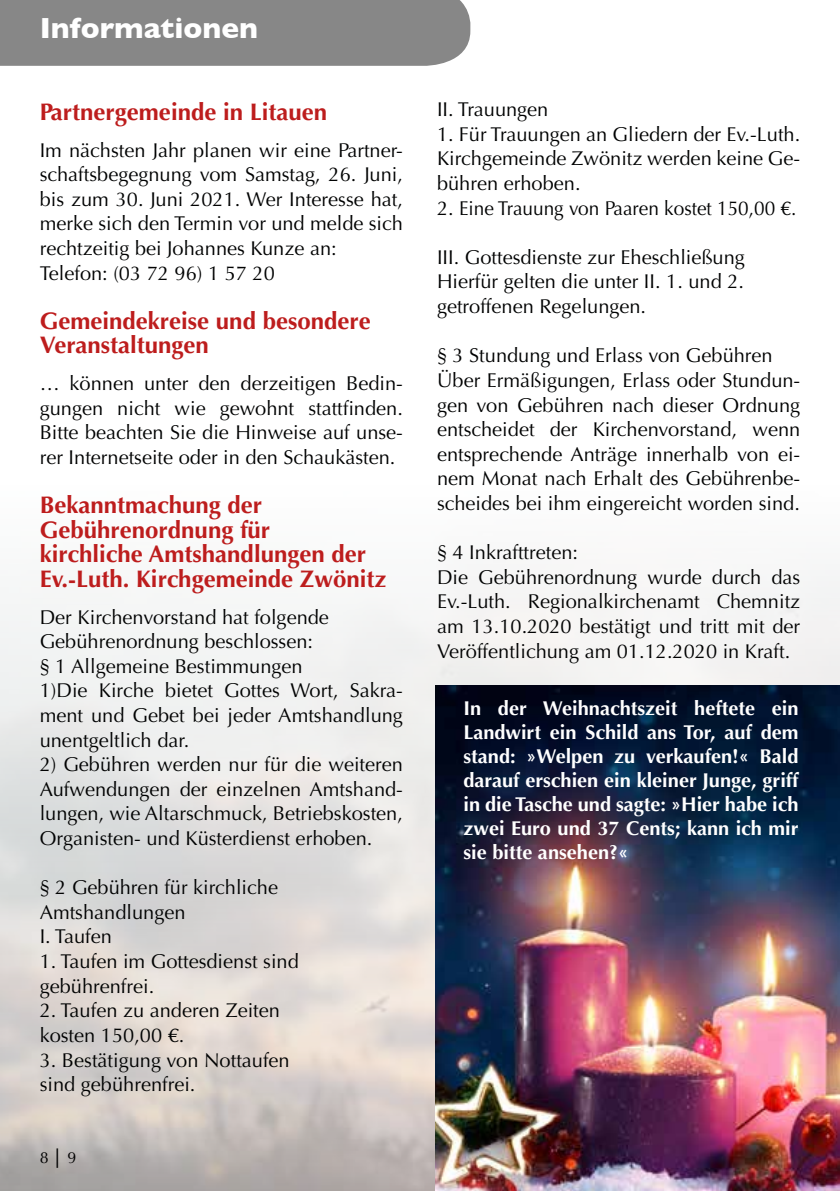
<style>
.page{position:relative;width:840px;height:1191px;background:#fff}
.page>*{position:absolute;margin:0;border:0;box-sizing:border-box;transform-origin:0 0}
.t1{font:700 29.6px "Gill Sans";color:#fff}
.t2{font:700 24px/24.6px "Optima";color:#bd1d1d}
.t3{font:20px/24.6px "Optima";color:#010202}
.t4{font:700 20px/24px "Optima";color:#fff;text-align:justify}
.t5{font:16px "Optima";color:#000}
.s1{font-family:"Arial"}
</style>
<div class="page">
<div style="left:0;top:0;width:470px;height:66px;background:#878787"></div>
<img style="left:435px;top:685px;width:404px;height:506px">
<h1 class="t1" style="left:40px;top:4px;width:220px">Informationen</h1>
<p class="t2" style="left:40px;top:100px;width:289px">Partnergemeinde in Litauen</p>
<p class="t3" style="left:40px;top:138px;width:364px">Im nächsten Jahr planen wir eine Partner&shy;schaftsbegegnung vom Samstag, 26. Juni, bis zum 30. Juni 2021. Wer Interesse hat, merke sich den Termin vor und melde sich rechtzeitig bei Johannes Kunze an:<br>Telefon: (03 72 96) 1 57 20</p>
<p class="t2" style="left:40px;top:309px;width:332px">Gemeindekreise und besondere<br>Veranstaltungen</p>
<p class="t3" style="left:40px;top:371px;width:364px;text-align:justify">… können unter den derzeitigen Bedin&shy;gungen nicht wie gewohnt stattfinden.<br>Bitte beachten Sie die Hinweise auf unse&shy;rer Internetseite oder in den Schaukästen.</p>
<p class="t2" style="left:40px;top:493px;width:348px">Bekanntmachung der<br>Gebührenordnung für<br>kirchliche Amtshandlungen der<br>Ev.-Luth. Kirchgemeinde Zwönitz</p>
<p class="t3" style="left:40px;top:604px;width:364px">Der Kirchenvorstand hat folgende<br>Gebührenordnung beschlossen:<br>§ 1 Allgemeine Bestimmungen<br>1)Die Kirche bietet Gottes Wort, Sakra&shy;ment und Gebet bei jeder Amtshandlung unentgeltlich dar.</p>
<p class="t3" style="left:40px;top:752px;width:364px;text-align:justify">2) Gebühren werden nur für die weiteren Aufwendungen der einzelnen Amtshand&shy;lungen, wie Altarschmuck, Betriebskosten, Organisten- und Küsterdienst erhoben.</p>
<p class="t3" style="left:40px;top:875px;width:240px">§ 2 Gebühren für kirchliche<br>Amtshandlungen<br>I. Taufen</p>
<p class="t3" style="left:40px;top:949px;width:260px">1. Taufen im Gottesdienst sind gebührenfrei.</p>
<p class="t3" style="left:40px;top:998px;width:241px">2. Taufen zu anderen Zeiten kosten 150,00 €.</p>
<p class="t3" style="left:40px;top:1047px;width:251px">3. Bestätigung von Nottaufen sind gebührenfrei.</p>
<p class="t5" style="left:40px;top:1148px;width:38px">8 <span class="s1">│</span> 9</p>
<p class="t3" style="left:437px;top:97px;width:113px">II. Trauungen</p>
<p class="t3" style="left:437px;top:122px;width:364px;text-align:justify">1. Für Trauungen an Gliedern der Ev.-Luth.<br>Kirchgemeinde Zwönitz werden keine Ge&shy;bühren erhoben.</p>
<p class="t3" style="left:437px;top:196px;width:360px">2. Eine Trauung von Paaren kostet 150,00 €.</p>
<p class="t3" style="left:437px;top:245px;width:309px;text-align:justify">III. Gottesdienste zur Eheschließung Hierfür gelten die unter II. 1. und 2. getroffenen Regelungen.</p>
<p class="t3" style="left:437px;top:343px;width:364px">§ 3 Stundung und Erlass von Gebühren Über Ermäßigungen, Erlass oder Stundun&shy;gen von Gebühren nach dieser Ordnung entscheidet der Kirchenvorstand, wenn entsprechende Anträge innerhalb von ei&shy;nem Monat nach Erhalt des Gebührenbe&shy;scheides bei ihm eingereicht worden sind.</p>
<p class="t3" style="left:437px;top:540px;width:364px">§ 4 Inkrafttreten:<br>Die Gebührenordnung wurde durch das Ev.-Luth. Regionalkirchenamt Chemnitz am 13.10.2020 bestätigt und tritt mit der Veröffentlichung am 01.12.2020 in Kraft.</p>
<p class="t4" style="left:463px;top:697px;width:336px">In der Weihnachtszeit heftete ein Landwirt ein Schild ans Tor, auf dem stand: »Welpen zu verkaufen!« Bald darauf erschien ein kleiner Junge, griff in die Tasche und sagte: »Hier habe ich zwei Euro und 37 Cents; kann ich mir sie bitte ansehen?«</p>
</div>
